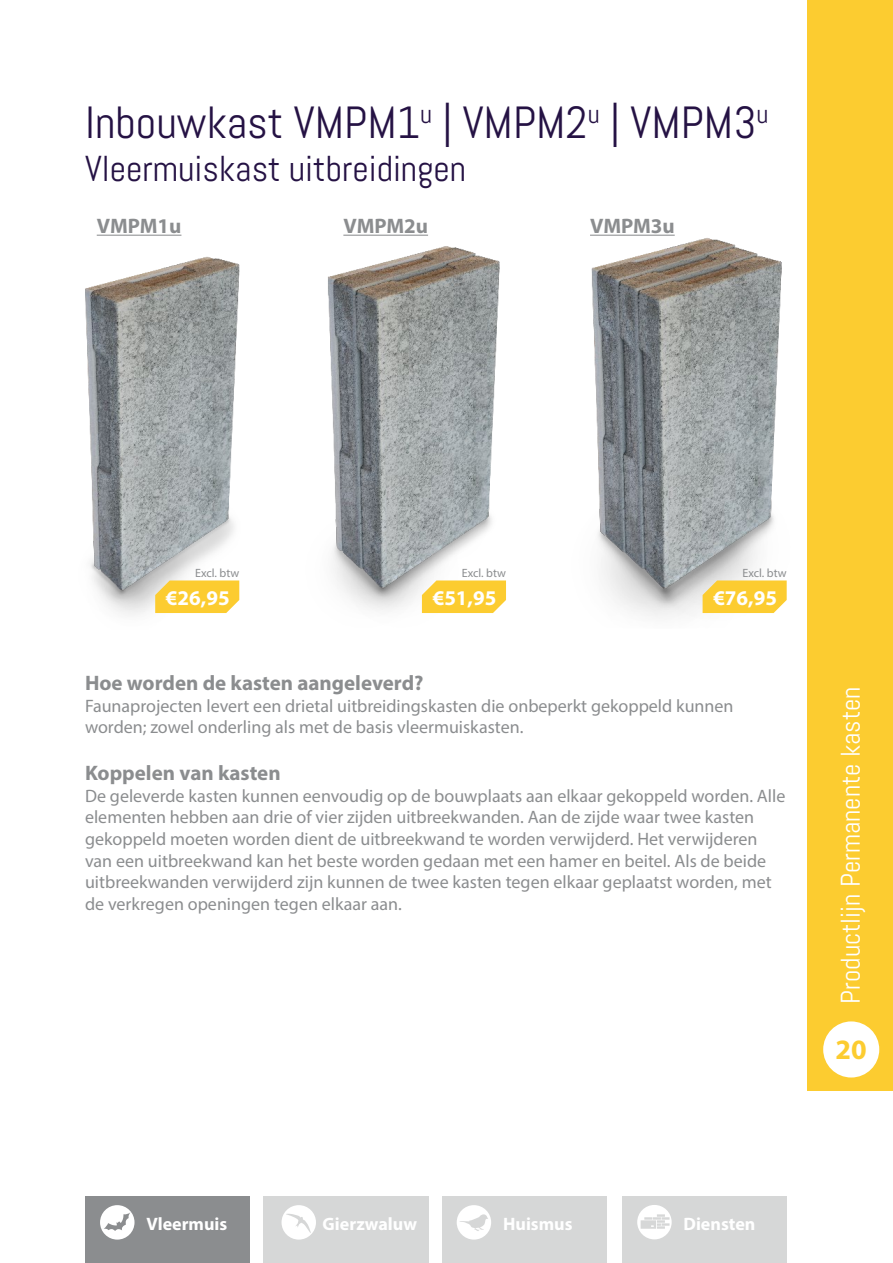
<style>
.page{position:relative;width:893px;height:1263px;background:#fff}
.page>*{position:absolute;margin:0;border:0;box-sizing:border-box;transform-origin:0 0}
.t1{font:45px "Abel";color:#251244}
.t2{font:36px "Abel";color:#251244}
.t3{font:700 28.2px "Myriad Pro";color:#fccc30}
.t4{font:27px "Abel";color:#fff}
.t5{font:700 21px "Myriad Pro";color:#8b8d8f}
.t6{font:700 21px "Myriad Pro";color:#fff}
.t7{font:18px/21.6px "Myriad Pro";color:#8b8d8f}
.t8{font:700 18px "Myriad Pro";color:#fff}
.t9{font:12px "Myriad Pro";color:#8b8d8f}
</style>
<div class="page">
<img style="left:85px;top:235px;width:155px;height:380px">
<img style="left:328px;top:234px;width:172px;height:379px">
<img style="left:590px;top:232px;width:218px;height:430px">
<div style="left:808px;top:0;width:85px;height:1091px;background:#fccc30"></div>
<div style="left:823px;top:1021px;width:56px;height:56px;background:#fff;border-radius:50%"></div>
<hr style="left:97px;top:235px;width:84px;height:1px;background:#8b8d8f">
<hr style="left:343px;top:235px;width:85px;height:1px;background:#8b8d8f">
<hr style="left:590px;top:235px;width:85px;height:1px;background:#8b8d8f">
<svg style="left:155px;top:580px;width:84px;height:33px;background:#face40"></svg>
<svg style="left:422px;top:580px;width:84px;height:33px;background:#fbcf40"></svg>
<svg style="left:703px;top:580px;width:84px;height:33px;background:#facf40"></svg>
<div style="left:622px;top:1196px;width:165px;height:67px;background:#d6d7d7"></div>
<svg style="left:637px;top:1205px;width:35px;height:34px"></svg>
<div style="left:263px;top:1196px;width:166px;height:67px;background:#d6d7d7"></div>
<div style="left:442px;top:1196px;width:164px;height:67px;background:#d6d7d7"></div>
<div style="left:85px;top:1196px;width:165px;height:67px;background:#8b8d8f"></div>
<svg style="left:100px;top:1205px;width:35px;height:34px"></svg>
<svg style="left:457px;top:1205px;width:34px;height:34px"></svg>
<svg style="left:282px;top:1205px;width:34px;height:34px"></svg>
<h1 class="t1" style="left:85px;top:94px;width:685px">Inbouwkast VMPM1<sup>u</sup> | VMPM2<sup>u</sup> | VMPM3<sup>u</sup></h1>
<h2 class="t2" style="left:85px;top:146px;width:383px">Vleermuiskast uitbreidingen</h2>
<p class="t5" style="left:97px;top:212px;width:86px">VMPM1u</p>
<p class="t5" style="left:343px;top:212px;width:86px">VMPM2u</p>
<p class="t5" style="left:590px;top:212px;width:86px">VMPM3u</p>
<p class="t9" style="left:195px;top:566px;width:46px">Excl. btw</p>
<p class="t6" style="left:166px;top:584px;width:65px">€26,95</p>
<p class="t9" style="left:462px;top:566px;width:46px">Excl. btw</p>
<p class="t6" style="left:433px;top:584px;width:65px">€51,95</p>
<p class="t9" style="left:742px;top:566px;width:46px">Excl. btw</p>
<p class="t6" style="left:713px;top:584px;width:65px">€76,95</p>
<p class="t5" style="left:85px;top:669px;width:340px">Hoe worden de kasten aangeleverd?</p>
<p class="t7" style="left:85px;top:695px;width:650px">Faunaprojecten levert een drietal uitbreidingskasten die onbeperkt gekoppeld kunnen worden; zowel onderling als met de basis vleermuiskasten.</p>
<p class="t5" style="left:85px;top:759px;width:197px">Koppelen van kasten</p>
<p class="t7" style="left:85px;top:785px;width:702px">De geleverde kasten kunnen eenvoudig op de bouwplaats aan elkaar gekoppeld worden. Alle elementen hebben aan drie of vier zijden uitbreekwanden. Aan de zijde waar twee kasten gekoppeld moeten worden dient de uitbreekwand te worden verwijderd. Het verwijderen van een uitbreekwand kan het beste worden gedaan met een hamer en beitel. Als de beide uitbreekwanden verwijderd zijn kunnen de twee kasten tegen elkaar geplaatst worden, met de verkregen openingen tegen elkaar aan.</p>
<h3 class="t4" style="left:833px;top:1003px;width:318px;rotate:-90deg">Productlijn Permanente kasten</h3>
<h3 class="t3" style="left:836px;top:1031px;width:33px">20</h3>
<p class="t8" style="left:146px;top:1212px;width:82px">Vleermuis</p>
<p class="t8" style="left:323px;top:1212px;width:96px">Gierzwaluw</p>
<p class="t8" style="left:503px;top:1212px;width:71px">Huismus</p>
<p class="t8" style="left:683px;top:1212px;width:73px">Diensten</p>
</div>
